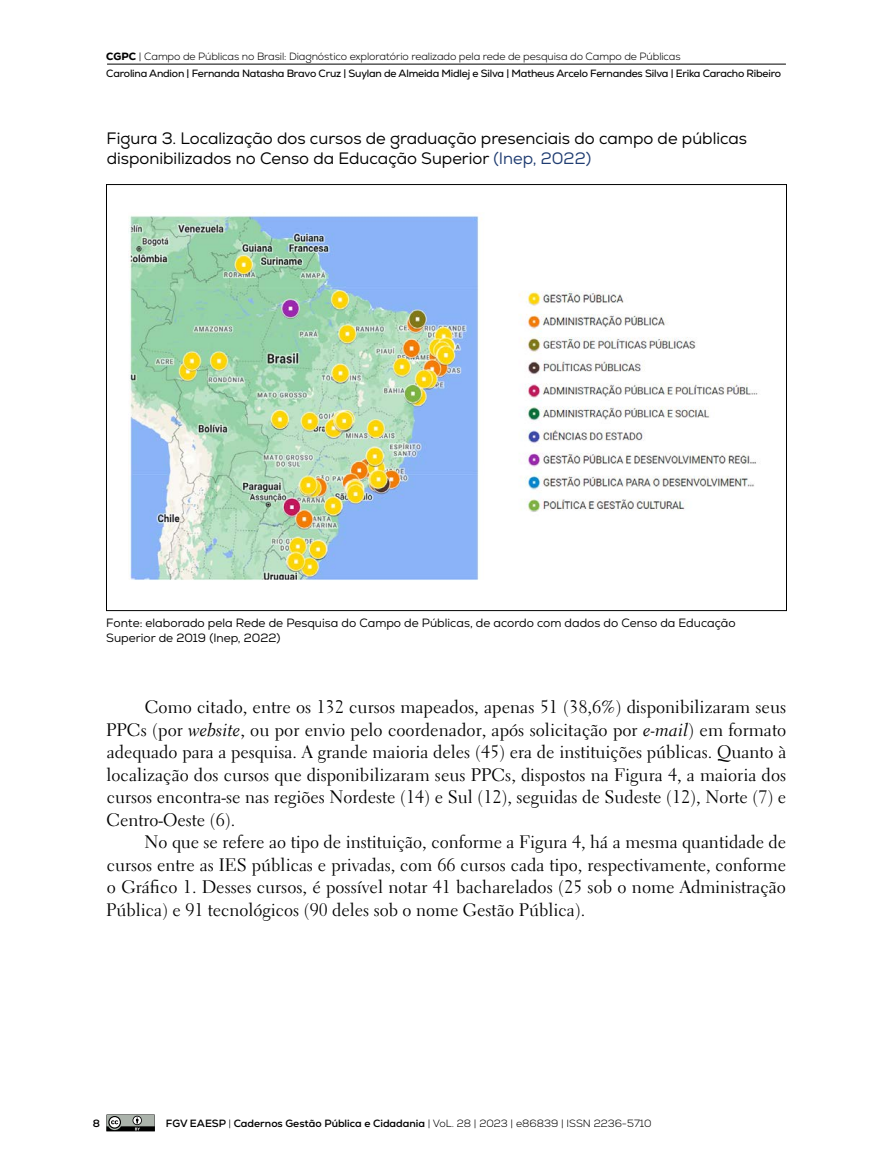
<style>
.page{position:relative;width:893px;height:1170px;background:#fff}
.page>*{position:absolute;margin:0;border:0;box-sizing:border-box;transform-origin:0 0}
.t1{font:18px/22.5px "Electra LT Std";color:#000;text-align:justify}
.t2{font:16.5px/19.8px "Nexa";color:#000}
.t3{font:12px/15px "Nexa";color:#000}
.t4{font:10.5px/17.7px "Nexa";letter-spacing:-.02em;color:#000}
.t5{font:700 10.5px "Nexa";color:#000}
.s1{font-weight:800}
.s2{font-weight:300}
.s3{color:#1f3c71}
.s4{font-family:"Electra LT Std Cursive"}
</style>
<div class="page">
<hr style="left:107px;top:64px;width:679px;height:1px;background:#000">
<svg style="left:106px;top:1114px;width:49px;height:17px"></svg>
<img style="left:129px;top:213px;width:629px;height:367px">
<p class="t4" style="left:106px;top:47px;width:676px"><span class="s1">CGPC</span> <span class="s2">| Campo de Públicas no Brasil: Diagnóstico exploratório realizado pela rede de pesquisa do Campo de Públicas<br></span>Carolina Andion | Fernanda Natasha Bravo Cruz | Suylan de Almeida Midlej e Silva | Matheus Arcelo Fernandes Silva | Erika Caracho Ribeiro</p>
<p class="t2" style="left:107px;top:129px;width:642px">Figura 3. Localização dos cursos de graduação presenciais do campo de públicas disponibilizados no Censo da Educação Superior <span class="s3">(Inep, 2022)</span></p>
<p class="t3" style="left:106px;top:615px;width:631px">Fonte: elaborado pela Rede de Pesquisa do Campo de Públicas, de acordo com dados do Censo da Educação<br>Superior de 2019 (Inep, 2022)</p>
<p class="t1" style="left:106px;top:695px;width:682px;text-indent:39px">Como citado, entre os 132 cursos mapeados, apenas 51 (38,6%) disponibilizaram seus PPCs (por <span class="s4">website</span>, ou por envio pelo coordenador, após solicitação por <span class="s4">e-mail</span>) em formato adequado para a pesquisa. A grande maioria deles (45) era de instituições públicas. Quanto à localização dos cursos que disponibilizaram seus PPCs, dispostos na Figura 4, a maioria dos cursos encontra-se nas regiões Nordeste (14) e Sul (12), seguidas de Sudeste (12), Norte (7) e Centro-Oeste (6).</p>
<p class="t1" style="left:106px;top:830px;width:682px;text-indent:38px">No que se refere ao tipo de instituição, conforme a Figura 4, há a mesma quantidade de cursos entre as IES públicas e privadas, com 66 cursos cada tipo, respectivamente, conforme o Gráfico 1. Desses cursos, é possível notar 41 bacharelados (25 sob o nome Administração Pública) e 91 tecnológicos (90 deles sob o nome Gestão Pública).</p>
<p class="t5" style="left:93px;top:1116px;width:9px">8</p>
<p class="t5" style="left:166px;top:1116px;width:487px">FGV EAESP <span class="s2">|</span> Cadernos Gestão Pública e Cidadania <span class="s2">| VoL. 28 | 2023 | e86839 | ISSN 2236-5710</span></p>
</div>
